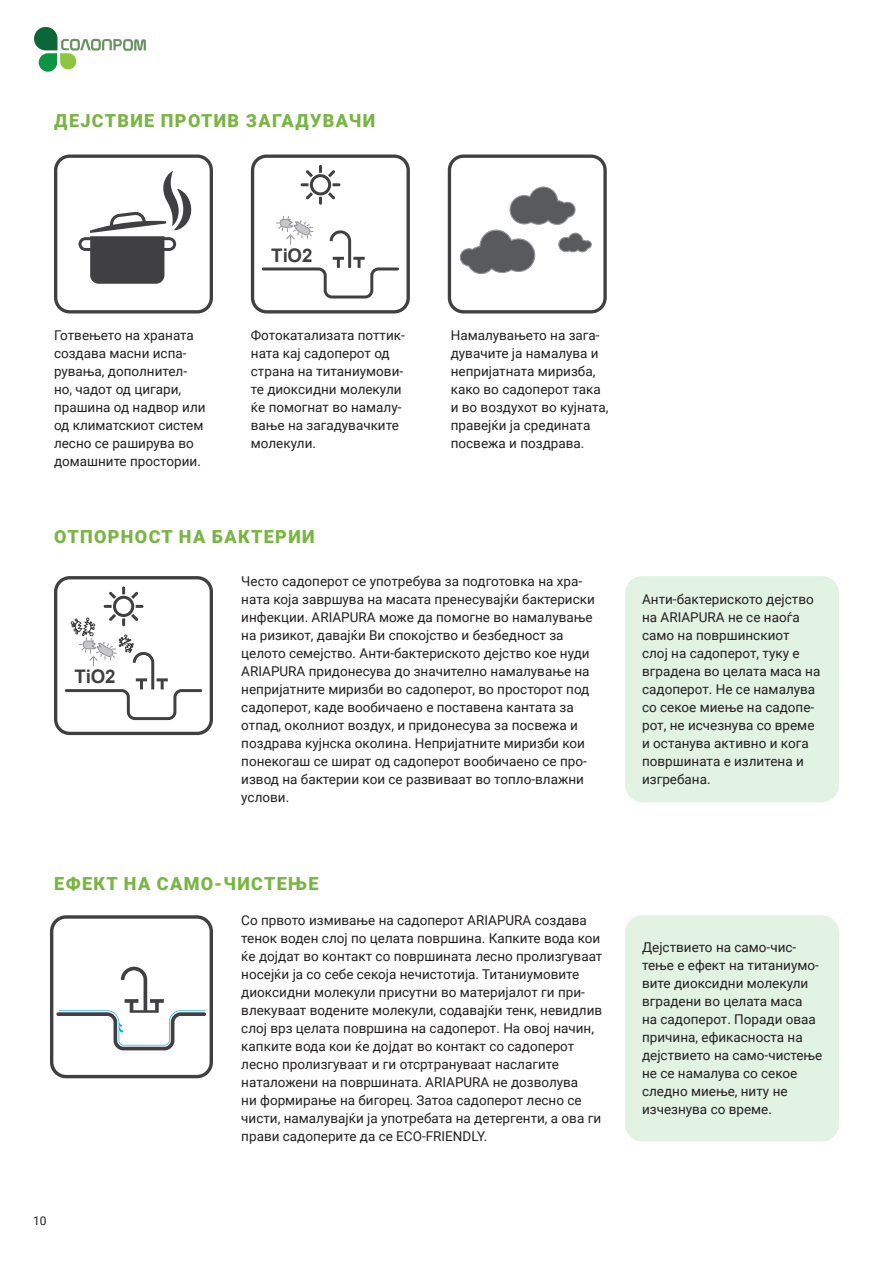
<style>
.page{position:relative;width:893px;height:1263px;background:#fff}
.page>*{position:absolute;margin:0;border:0;box-sizing:border-box;transform-origin:0 0}
.t1{font:700 18.75px "Arial";color:#404042}
._01_-_Опис_на_произв{font:900 18px "Roboto";letter-spacing:.075em;color:#79b542}
._02_-_Тескт_за_опис{font:13.5px/18px "Roboto";color:#231f20}
.t2{font:12px "Roboto";color:#231f20}
</style>
<div class="page">
<svg style="left:34px;top:27px;width:112px;height:45px"></svg>
<div style="left:625px;top:576px;width:214px;height:226px;background:#e2f2e3;border-radius:17px"></div>
<div style="left:625px;top:915px;width:214px;height:226px;background:#e2f2e3;border-radius:17px"></div>
<svg style="left:78px;top:171px;width:113px;height:113px"></svg>
<div style="left:54px;top:154px;width:159px;height:159px;border:3px solid #404042;border-radius:14px"></div>
<svg style="left:301px;top:165px;width:39px;height:40px"></svg>
<svg style="left:261px;top:216px;width:138px;height:83px"></svg>
<div style="left:251px;top:154px;width:159px;height:159px;border:3px solid #404042;border-radius:14px"></div>
<div style="left:54px;top:576px;width:159px;height:159px;border:3px solid #404042;border-radius:14px"></div>
<svg style="left:459px;top:186px;width:133px;height:89px"></svg>
<div style="left:448px;top:154px;width:159px;height:159px;border:3px solid #404042;border-radius:14px"></div>
<svg style="left:64px;top:586px;width:139px;height:135px"></svg>
<div style="left:50px;top:915px;width:163px;height:163px;border:3px solid #404042;border-radius:14px"></div>
<svg style="left:56px;top:967px;width:150px;height:83px"></svg>
<p class="_01_-_Опис_на_произв" style="left:54px;top:108px;width:322px">ДЕЈСТВИЕ ПРОТИВ ЗАГАДУВАЧИ</p>
<h1 class="t1" style="left:271px;top:242px;width:43px">TiO2</h1>
<p class="_02_-_Тескт_за_опис" style="left:54px;top:326px;width:153px">Готвењето на храната создава масни испа&shy;рувања, дополнител&shy;но, чадот од цигари, прашина од надвор или од климатскиот систем лесно се раширува во домашните простории.</p>
<p class="_02_-_Тескт_за_опис" style="left:251px;top:326px;width:156px">Фотокатализата поттик&shy;ната кај садоперот од страна на титаниумови&shy;те диоксидни молекули ќе помогнат во намалу&shy;вање на загадувачките молекули.</p>
<p class="_01_-_Опис_на_произв" style="left:54px;top:524px;width:262px">ОТПОРНОСТ НА БАКТЕРИИ</p>
<p class="_02_-_Тескт_за_опис" style="left:451px;top:326px;width:159px">Намалувањето на зага&shy;дувачите ја намалува и непријатната миризба, како во садоперот така и во воздухот во кујната, правејќи ја средината посвежа и поздрава.</p>
<h1 class="t1" style="left:74px;top:663px;width:43px">TiO2</h1>
<p class="_02_-_Тескт_за_опис" style="left:241px;top:572px;width:355px">Често садоперот се употребува за подготовка на хра&shy;ната која завршува на масата пренесувајќи бактериски инфекции. ARIAPURA може да помогне во намалување на ризикот, давајќи Ви спокојство и безбедност за целото семејство. Анти-бактериското дејство кое нуди ARIAPURA придонесува до значително намалување на непријатните миризби во садоперот, во просторот под садоперот, каде вообичаено е поставена кантата за отпад, околниот воздух, и придонесува за посвежа и поздрава кујнска околина. Непријатните миризби кои понекогаш се шират од садоперот вообичаено се про&shy;извод на бактерии кои се развиваат во топло-влажни услови.</p>
<p class="_01_-_Опис_на_произв" style="left:54px;top:871px;width:266px">ЕФЕКТ НА САМО-ЧИСТЕЊЕ</p>
<p class="_02_-_Тескт_за_опис" style="left:241px;top:911px;width:363px">Со првото измивање на садоперот ARIAPURA создава тенок воден слој по целата површина. Капките вода кои ќе дојдат во контакт со површината лесно пролизгуваат носејќи ја со себе секоја нечистотија. Титаниумовите диоксидни молекули присутни во материјалот ги при&shy;влекуваат водените молекули, содавајќи тенк, невидлив слој врз целата површина на садоперот. На овој начин, капките вода кои ќе дојдат во контакт со садоперот лесно пролизгуваат и ги отсртрануваат наслагите наталожени на површината. ARIAPURA не дозволува<br>ни формирање на бигорец. Затоа садоперот лесно се чисти, намалувајќи ја употребата на детергенти, а ова ги прави садоперите да се ECO-FRIENDLY.</p>
<p class="t2" style="left:33px;top:1213px;width:15px">10</p>
<p class="_02_-_Тескт_за_опис" style="left:642px;top:590px;width:180px">Анти-бактериското дејство на ARIAPURA не се наоѓа само на површинскиот<br>слој на садоперот, туку е вградена во целата маса на садоперот. Не се намалува со секое миење на садопе&shy;рот, не исчезнува со време и останува активно и кога површината е излитена и изгребана.</p>
<p class="_02_-_Тескт_за_опис" style="left:642px;top:938px;width:182px">Дејствието на само-чис&shy;тење е ефект на титаниумо&shy;вите диоксидни молекули вградени во целата маса<br>на садоперот. Поради оваа причина, ефикасноста на дејствието на само-чистење не се намалува со секое следно миење, ниту не изчезнува со време.</p>
</div>
